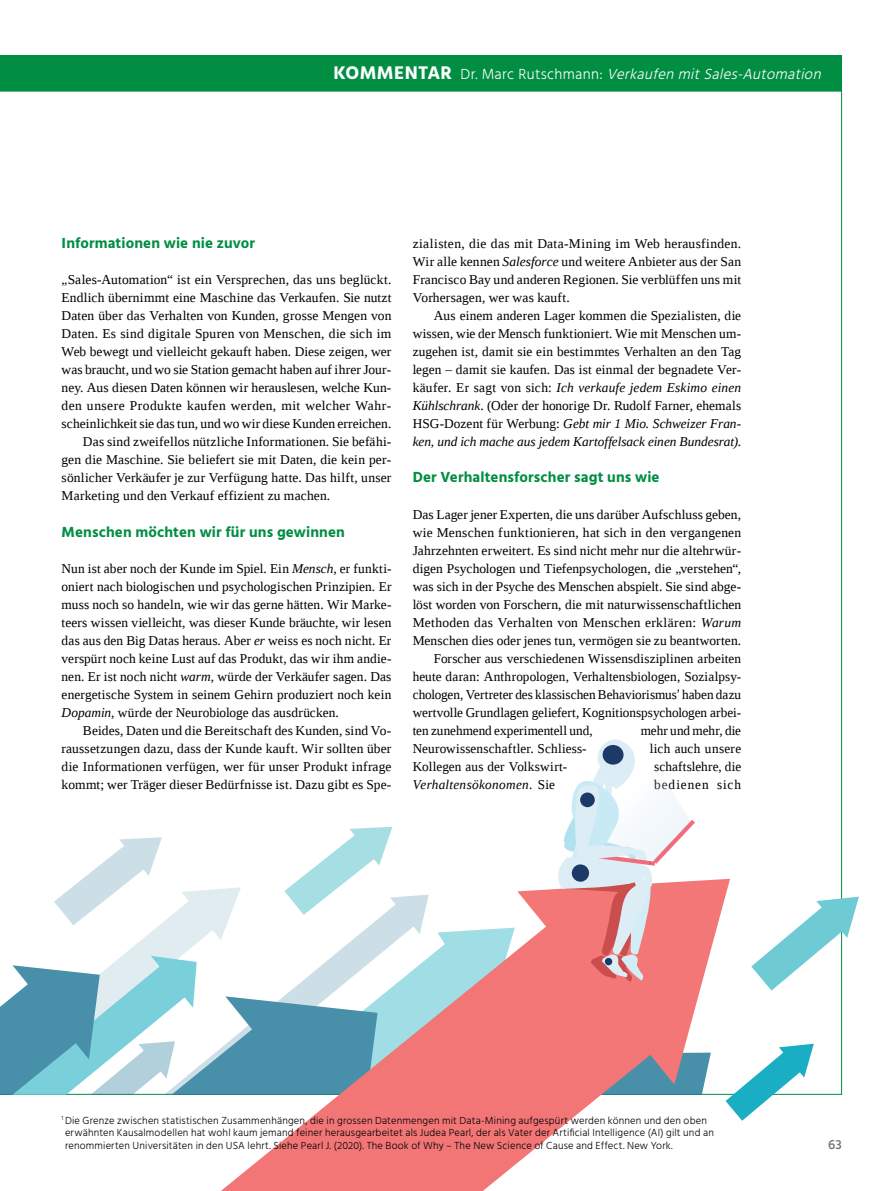
<style>
.page{position:relative;width:893px;height:1191px;background:#fff}
.page>*{position:absolute;margin:0;border:0;box-sizing:border-box;transform-origin:0 0}
.t1{font:700 15px "Hind Vadodara";letter-spacing:.01em;color:#008e43}
.t2{font:italic 300 15px "Hind Vadodara";color:#fff}
.t3{font:13.5px/18px "Tinos";letter-spacing:.01em;color:#000;text-align:justify}
.t4{font:13.5px "Tinos";letter-spacing:.03em;color:#000}
.t5{font:italic 13.5px "Tinos";letter-spacing:.02em;color:#000}
.t6{font:13.5px "Tinos";letter-spacing:.07em;color:#000}
.t7{font:500 13.5px "Hind Vadodara";color:#6d6e71}
.t8{font:300 10.5px/12.6px "Hind Vadodara";letter-spacing:.015em;color:#000}
.s1{font-weight:700;font-style:normal;font-size:18.75px}
.s2{font-style:normal}
.s3{font-style:italic}
.s4{font-family:"Gotham"}
</style>
<div class="page">
<div style="left:0;top:55px;width:842px;height:36px;background:#008e43"></div>
<svg style="left:711px;top:878px;width:19px;height:216px"></svg>
<svg style="left:0;top:739px;width:711px;height:355px"></svg>
<div style="left:602px;top:745px;width:22px;height:20px;background:#1d3966;border-radius:50%"></div>
<div style="left:580px;top:792px;width:15px;height:15px;background:#1d3966;border-radius:50%"></div>
<svg style="left:751px;top:896px;width:108px;height:94px"></svg>
<svg style="left:725px;top:1043px;width:89px;height:77px"></svg>
<svg style="left:221px;top:922px;width:434px;height:269px"></svg>
<p class="t2" style="left:334px;top:63px;width:493px"><span class="s1">Ko m m e n ta r</span> <span class="s2">D r. M a rc R u t s c h m a n n :</span> Verkaufen mitSales-Automation</p>
<p class="t1" style="left:62px;top:231px;width:195px">Informationen wie nie zuvor</p>
<p class="t3" style="left:62px;top:271px;width:331px">„Sales-Automation“ ist ein Versprechen, das uns beglückt.</p>
<p class="t3" style="left:62px;top:289px;width:331px">Endlich übernimmt eine Maschine das Verkaufen. Sie nutzt</p>
<p class="t3" style="left:62px;top:307px;width:331px">Daten über das Verhalten von Kunden, grosse Mengen von</p>
<p class="t3" style="left:62px;top:325px;width:331px">Daten. Es sind digitale Spuren von Menschen, die sich im</p>
<p class="t3" style="left:62px;top:343px;width:331px">Web bewegt und vielleicht gekauft haben. Diese zeigen, wer</p>
<p class="t3" style="left:62px;top:361px;width:331px">was braucht, und wo sie Station gemacht haben auf ihrer Jour-</p>
<p class="t3" style="left:62px;top:379px;width:331px">ney. Aus diesen Daten können wir herauslesen, welche Kun-</p>
<p class="t4" style="left:62px;top:399px;width:331px">den unsere Produkte kaufen werden, mit welcher Wahr-</p>
<p class="t3" style="left:62px;top:415px;width:331px">scheinlichkeit sie das tun, und wo wir diese Kunden erreichen.</p>
<p class="t3" style="left:83px;top:433px;width:310px">Das sind zweifellos nützliche Informationen. Sie befähi-</p>
<p class="t3" style="left:62px;top:451px;width:331px">gen die Maschine. Sie beliefert sie mit Daten, die kein per-</p>
<p class="t3" style="left:62px;top:469px;width:331px">sönlicher Verkäufer je zur Verfügung hatte. Das hilft, unser</p>
<p class="t3" style="left:62px;top:487px;width:270px">Marketing und den Verkauf effizient zu machen.</p>
<p class="t1" style="left:62px;top:519px;width:285px">Menschen möchten wir für uns gewinnen</p>
<p class="t3" style="left:62px;top:559px;width:331px">Nun ist aber noch der Kunde im Spiel. Ein <span class="s3">Mensch</span>, er funkti&shy;oniert nach biologischen und psychologischen Prinzipien. Er muss noch so handeln, wie wir das gerne hätten. Wir Marke&shy;teers wissen vielleicht, was dieser Kunde bräuchte, wir lesen das aus den Big Datas heraus. Aber <span class="s3">er</span> weiss es noch nicht. Er verspürt noch keine Lust auf das Produkt, das wir ihm andie&shy;nen. Er ist noch nicht <span class="s3">warm</span>, würde der Verkäufer sagen. Das energetische System in seinem Gehirn produziert noch kein <span class="s3">Dopamin</span>, würde der Neurobiologe das ausdrücken.</p>
<p class="t3" style="left:62px;top:721px;width:331px;text-indent:21px">Beides, Daten und die Bereitschaft des Kunden, sind Vo&shy;raussetzungen dazu, dass der Kunde kauft. Wir sollten über die Informationen verfügen, wer für unser Produkt infrage kommt; wer Träger dieser Bedürfnisse ist. Dazu gibt es Spe-</p>
<p class="t3" style="left:413px;top:235px;width:330px">zialisten, die das mit Data-Mining im Web herausfinden.<br>Wir alle kennen <span class="s3">Salesforce</span> und weitere Anbieter aus der San Francisco Bay und anderen Regionen. Sie verblüffen uns mit Vorhersagen, wer was kauft.</p>
<p class="t3" style="left:413px;top:307px;width:330px;text-indent:21px">Aus einem anderen Lager kommen die Spezialisten, die wissen, wie der Mensch funktioniert. Wie mit Menschen um&shy;zugehen ist, damit sie ein bestimmtes Verhalten an den Tag legen – damit sie kaufen. Das ist einmal der begnadete Ver&shy;käufer. Er sagt von sich: <span class="s3">Ich verkaufe jedem Eskimo einen Kühlschrank</span>. (Oder der honorige Dr. Rudolf Farner, ehemals HSG-Dozent für Werbung: <span class="s3">Gebt mir 1 Mio. Schweizer Fran&shy;ken, und ich mache aus jedem Kartoffelsack einen Bundesrat)</span>.</p>
<p class="t1" style="left:413px;top:465px;width:248px">Der Verhaltensforscher sagt uns wie</p>
<p class="t3" style="left:413px;top:505px;width:330px">Das Lager jener Experten, die uns darüber Aufschluss geben,</p>
<p class="t3" style="left:413px;top:523px;width:330px">wie Menschen funktionieren, hat sich in den vergangenen</p>
<p class="t3" style="left:413px;top:541px;width:330px">Jahrzehnten erweitert. Es sind nicht mehr nur die altehrwür-</p>
<p class="t3" style="left:413px;top:559px;width:330px">digen Psychologen und Tiefenpsychologen, die „verstehen“,</p>
<p class="t3" style="left:413px;top:577px;width:330px">was sich in der Psyche des Menschen abspielt. Sie sind abge-</p>
<p class="t3" style="left:413px;top:595px;width:330px">löst worden von Forschern, die mit naturwissenschaftlichen</p>
<p class="t3" style="left:413px;top:613px;width:330px">Methoden das Verhalten von Menschen erklären: <span class="s3">Warum</span></p>
<p class="t3" style="left:413px;top:631px;width:330px">Menschen dies oder jenes tun, vermögen sie zu beantworten.</p>
<p class="t3" style="left:434px;top:649px;width:309px">Forscher aus verschiedenen Wissensdisziplinen arbeiten</p>
<p class="t3" style="left:413px;top:667px;width:330px">heute daran: Anthropologen, Verhaltensbiologen, Sozialpsy-</p>
<p class="t3" style="left:413px;top:685px;width:330px">chologen, Vertreter des klassischen Behaviorismus<span class="s4">’</span> haben dazu</p>
<p class="t3" style="left:413px;top:703px;width:330px">wertvolle Grundlagen geliefert, Kognitionspsychologen arbei-</p>
<p class="t3" style="left:413px;top:721px;width:181px">ten zunehmend experimentell und,</p>
<p class="t3" style="left:641px;top:721px;width:102px">mehr und mehr, die</p>
<p class="t3" style="left:413px;top:739px;width:175px">Neurowissenschaftler. Schliess-</p>
<p class="t4" style="left:650px;top:741px;width:93px">lich auch unsere</p>
<p class="t3" style="left:413px;top:757px;width:156px">Kollegen aus der Volkswirt-</p>
<p class="t3" style="left:654px;top:757px;width:89px">schaftslehre, die</p>
<p class="t5" style="left:413px;top:777px;width:144px">Verhaltensökonomen<span class="s2">. Sie</span></p>
<p class="t6" style="left:654px;top:777px;width:89px">bedienen sich</p>
<p class="t8" style="left:65px;top:1113px;width:650px;text-indent:-3px"><sup>1</sup> Die Grenze zwischen statistischen Zusammenhängen, die in grossen Datenmengen mit Data-Mining aufgespürt werden können und den oben erwähnten Kausalmodellen hat wohl kaum jemand feiner herausgearbeitet als Judea Pearl, der als Vater der Artificial Intelligence (AI) gilt und an renommierten Universitäten in den USA lehrt. Siehe Pearl J. (2020). The Book of Why – The New Science of Cause and Effect. New York.</p>
<p class="t7" style="left:828px;top:1134px;width:15px">63</p>
</div>
